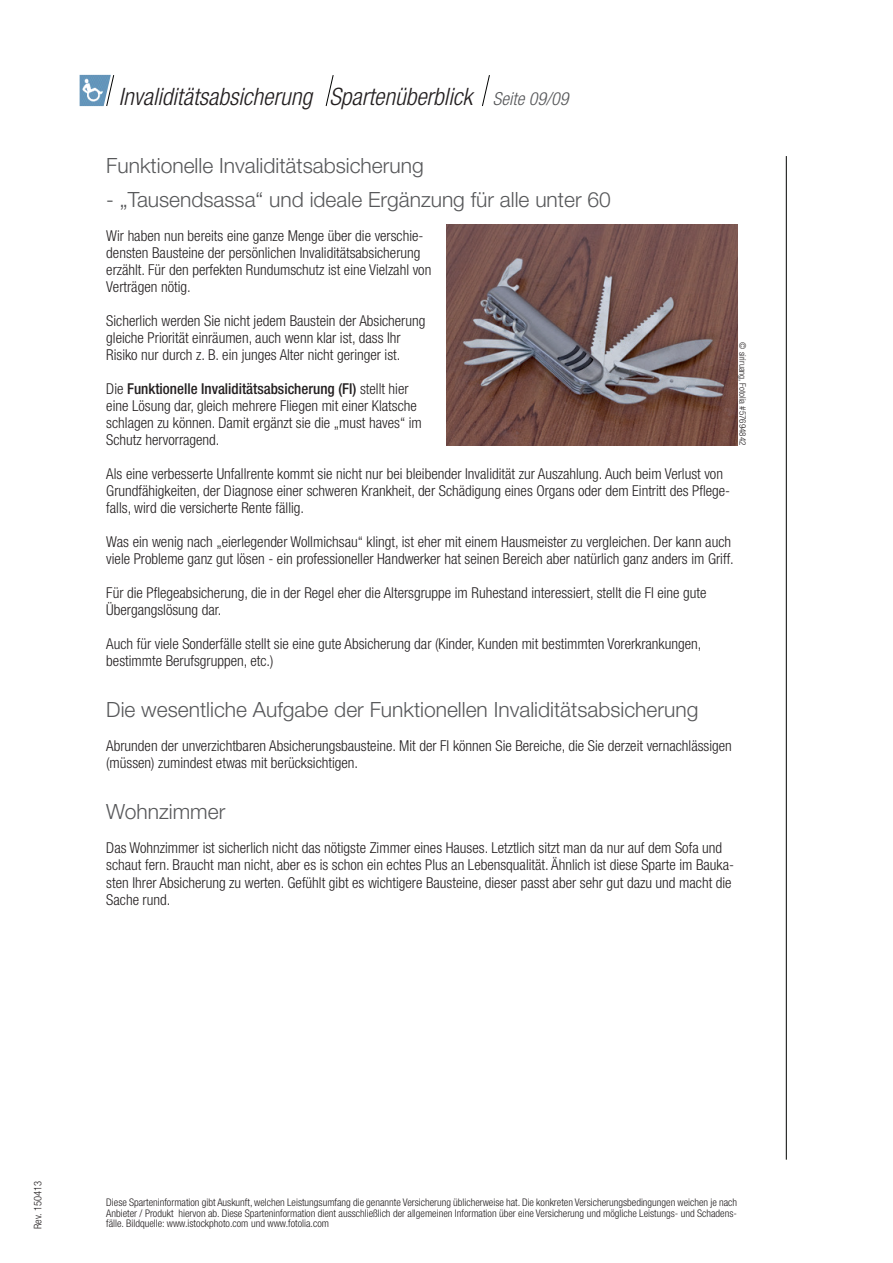
<style>
.page{position:relative;width:893px;height:1263px;background:#fff}
.page>*{position:absolute;margin:0;border:0;box-sizing:border-box;transform-origin:0 0}
.t1{font:italic 300 condensed 24px "Helvetica Neue LT Std";color:#231f20}
.t2{font:300 21px "Helvetica Neue LT Std";color:#57585a}
.t3{font:italic 300 condensed 18px "Helvetica Neue LT Std";color:#57585a}
.t4{font:300 condensed 15px/17px "Helvetica Neue LT Std";color:#231f20}
.t5{font:300 condensed 10.5px/10.5px "Helvetica Neue LT Std";color:#231f20;text-align:justify}
.t6{font:300 condensed 9px "Helvetica Neue LT Std";color:#231f20}
.s1{font-weight:500}
</style>
<div class="page">
<img style="left:80px;top:75px;width:26px;height:31px">
<svg style="left:106px;top:74px;width:9px;height:32px"></svg>
<svg style="left:482px;top:75px;width:8px;height:31px"></svg>
<svg style="left:325px;top:75px;width:9px;height:31px"></svg>
<hr style="left:786px;top:156px;width:1px;height:1004px;background:#010201">
<img style="left:446px;top:224px;width:291px;height:221px">
<h1 class="t1" style="left:119px;top:83px;width:355px">Invaliditätsabsicherung Spartenüberblick</h1>
<p class="t3" style="left:493px;top:88px;width:77px">Seite 09/09</p>
<h2 class="t2" style="left:106px;top:153px;width:319px">Funktionelle Invaliditätsabsicherung</h2>
<h2 class="t2" style="left:106px;top:187px;width:506px">- „Tausendsassa“ und ideale Ergänzung für alle unter 60</h2>
<p class="t4" style="left:106px;top:227px;width:326px">Wir haben nun bereits eine ganze Menge über die verschie&shy;densten Bausteine der persönlichen Invaliditätsabsicherung erzählt. Für den perfekten Rundumschutz ist eine Vielzahl von Verträgen nötig.</p>
<p class="t4" style="left:106px;top:312px;width:321px">Sicherlich werden Sie nicht jedem Baustein der Absicherung gleiche Priorität einräumen, auch wenn klar ist, dass Ihr<br>Risiko nur durch z. B. ein junges Alter nicht geringer ist.</p>
<p class="t4" style="left:106px;top:380px;width:317px">Die <span class="s1">Funktionelle Invaliditätsabsicherung (FI)</span> stellt hier eine Lösung dar, gleich mehrere Fliegen mit einer Klatsche schlagen zu können. Damit ergänzt sie die „must haves“ im Schutz hervorragend.</p>
<p class="t4" style="left:106px;top:465px;width:625px">Als eine verbesserte Unfallrente kommt sie nicht nur bei bleibender Invalidität zur Auszahlung. Auch beim Verlust von<br>Grundfähigkeiten, der Diagnose einer schweren Krankheit, der Schädigung eines Organs oder dem Eintritt des Pflege&shy;falls, wird die versicherte Rente fällig.</p>
<p class="t4" style="left:106px;top:533px;width:629px">Was ein wenig nach „eierlegender Wollmichsau“ klingt, ist eher mit einem Hausmeister zu vergleichen. Der kann auch viele Probleme ganz gut lösen - ein professioneller Handwerker hat seinen Bereich aber natürlich ganz anders im Griff.</p>
<p class="t4" style="left:106px;top:584px;width:602px">Für die Pflegeabsicherung, die in der Regel eher die Altersgruppe im Ruhestand interessiert, stellt die FI eine gute<br>Übergangslösung dar.</p>
<p class="t4" style="left:106px;top:635px;width:596px">Auch für viele Sonderfälle stellt sie eine gute Absicherung dar (Kinder, Kunden mit bestimmten Vorerkrankungen, bestimmte Berufsgruppen, etc.)</p>
<h2 class="t2" style="left:106px;top:697px;width:593px">Die wesentliche Aufgabe der Funktionellen Invaliditätsabsicherung</h2>
<p class="t4" style="left:106px;top:737px;width:627px">Abrunden der unverzichtbaren Absicherungsbausteine. Mit der FI können Sie Bereiche, die Sie derzeit vernachlässigen (müssen) zumindest etwas mit berücksichtigen.</p>
<h2 class="t2" style="left:106px;top:799px;width:121px">Wohnzimmer</h2>
<p class="t4" style="left:106px;top:839px;width:629px">Das Wohnzimmer ist sicherlich nicht das nötigste Zimmer eines Hauses. Letztlich sitzt man da nur auf dem Sofa und schaut fern. Braucht man nicht, aber es is schon ein echtes Plus an Lebensqualität. Ähnlich ist diese Sparte im Bauka&shy;sten Ihrer Absicherung zu werten. Gefühlt gibt es wichtigere Bausteine, dieser passt aber sehr gut dazu und macht die Sache rund.</p>
<p class="t6" style="left:748px;top:342px;width:104px;rotate:90deg">© siriruang, Fotolia #57694842</p>
<p class="t5" style="left:32px;top:1229px;width:49px;rotate:-90deg">Rev. 150413</p>
<p class="t5" style="left:106px;top:1197px;width:632px">Diese Sparteninformation gibt Auskunft, welchen Leistungsumfang die genannte Versicherung üblicherweise hat. Die konkreten Versicherungsbedingungen weichen je nach Anbieter / Produkt hiervon ab. Diese Sparteninformation dient ausschließlich der allgemeinen Information über eine Versicherung und mögliche Leistungs- und Schadens&shy;fälle. Bildquelle: www.istockphoto.com und www.fotolia.com</p>
</div>
